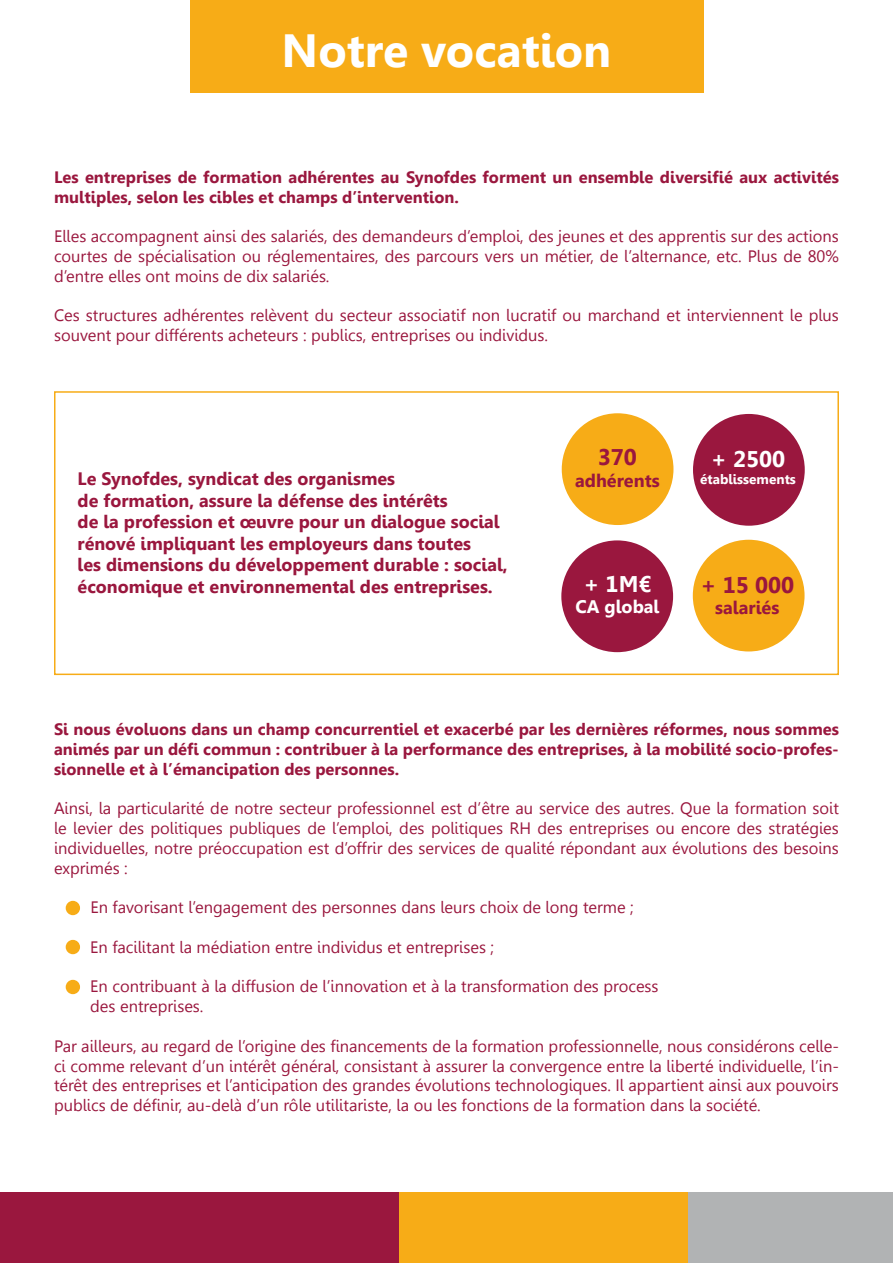
<style>
.page{position:relative;width:893px;height:1263px;background:#fff}
.page>*{position:absolute;margin:0;border:0;box-sizing:border-box;transform-origin:0 0}
.t1{font:700 46.5px "Leelawadee";color:#fff}
.t2{font:700 22.65px "Leelawadee";color:#9a173e}
.t3{font:700 22.65px "Leelawadee";color:#fff}
.t4{font:700 18.15px "Leelawadee";color:#9a173e}
.t5{font:700 18.15px "Leelawadee";color:#fff}
.t6{font:700 18px/21.6px "Leelawadee";color:#9a173e}
.t7{font:16.5px/19.8px "Leelawadee";color:#9a173e;text-align:justify}
.t8{font:700 16.5px/19.8px "Leelawadee";color:#9a173e}
.t9{font:700 13.65px "Leelawadee";color:#fff}
</style>
<div class="page">
<div style="left:0;top:1192px;width:400px;height:71px;background:#9a173e"></div>
<div style="left:400px;top:1192px;width:289px;height:71px;background:#f7ac17"></div>
<div style="left:689px;top:1192px;width:204px;height:71px;background:#b1b3b4"></div>
<div style="left:190px;top:0;width:513px;height:92px;background:#f7ac17"></div>
<div style="left:693px;top:414px;width:112px;height:112px;background:#9a173e;border-radius:50%"></div>
<div style="left:562px;top:413px;width:111px;height:112px;background:#f7ac17;border-radius:50%"></div>
<div style="left:693px;top:540px;width:111px;height:111px;background:#f7ac17;border-radius:50%"></div>
<div style="left:561px;top:540px;width:112px;height:112px;background:#9a173e;border-radius:50%"></div>
<div style="left:54px;top:391px;width:785px;height:284px;border:2px solid #f7ac17"></div>
<div style="left:66px;top:901px;width:14px;height:14px;background:#f7ac17;border-radius:50%"></div>
<div style="left:66px;top:980px;width:14px;height:14px;background:#f7ac17;border-radius:50%"></div>
<div style="left:66px;top:940px;width:14px;height:14px;background:#f7ac17;border-radius:50%"></div>
<h1 class="t1" style="left:282px;top:24px;width:331px">Notre vocation</h1>
<p class="t8" style="left:54px;top:167px;width:786px">Les entreprises de formation adhérentes au Synofdes forment un ensemble diversifié aux activités multiples, selon les cibles et champs d’intervention.</p>
<p class="t7" style="left:54px;top:226px;width:786px">Elles accompagnent ainsi des salariés, des demandeurs d’emploi, des jeunes et des apprentis sur des actions courtes de spécialisation ou réglementaires, des parcours vers un métier, de l’alternance, etc. Plus de 80% d’entre elles ont moins de dix salariés.</p>
<p class="t7" style="left:54px;top:306px;width:786px">Ces structures adhérentes relèvent du secteur associatif non lucratif ou marchand et interviennent le plus souvent pour différents acheteurs : publics, entreprises ou individus.</p>
<p class="t6" style="left:78px;top:468px;width:432px">Le Synofdes, syndicat des organismes<br>de formation, assure la défense des intérêts<br>de la profession et œuvre pour un dialogue social rénové impliquant les employeurs dans toutes<br>les dimensions du développement durable : social, économique et environnemental des entreprises.</p>
<h2 class="t2" style="left:598px;top:444px;width:41px">370</h2>
<p class="t4" style="left:575px;top:470px;width:86px">adhérents</p>
<h2 class="t3" style="left:583px;top:570px;width:70px">+ 1M€</h2>
<p class="t5" style="left:575px;top:596px;width:85px">CA global</p>
<h2 class="t3" style="left:711px;top:446px;width:76px">+ 2500</h2>
<p class="t9" style="left:700px;top:471px;width:97px">établissements</p>
<h2 class="t2" style="left:700px;top:571px;width:95px">+ 15 000</h2>
<p class="t4" style="left:715px;top:597px;width:66px">salariés</p>
<p class="t8" style="left:54px;top:719px;width:786px;text-align:justify">Si nous évoluons dans un champ concurrentiel et exacerbé par les dernières réformes, nous sommes animés par un défi commun : contribuer à la performance des entreprises, à la mobilité socio-profes&shy;sionnelle et à l’émancipation des personnes.</p>
<p class="t7" style="left:54px;top:798px;width:786px">Ainsi, la particularité de notre secteur professionnel est d’être au service des autres. Que la formation soit le levier des politiques publiques de l’emploi, des politiques RH des entreprises ou encore des stratégies individuelles, notre préoccupation est d’offrir des services de qualité répondant aux évolutions des besoins exprimés :</p>
<p class="t7" style="left:90px;top:897px;width:545px">En favorisant l’engagement des personnes dans leurs choix de long terme ;</p>
<p class="t7" style="left:90px;top:937px;width:405px">En facilitant la médiation entre individus et entreprises ;</p>
<p class="t7" style="left:90px;top:977px;width:570px">En contribuant à la diffusion de l’innovation et à la transformation des process des entreprises.</p>
<p class="t7" style="left:54px;top:1036px;width:786px">Par ailleurs, au regard de l’origine des financements de la formation professionnelle, nous considérons celle&shy;ci comme relevant d’un intérêt général, consistant à assurer la convergence entre la liberté individuelle, l’in&shy;térêt des entreprises et l’anticipation des grandes évolutions technologiques. Il appartient ainsi aux pouvoirs publics de définir, au-delà d’un rôle utilitariste, la ou les fonctions de la formation dans la société.</p>
</div>
